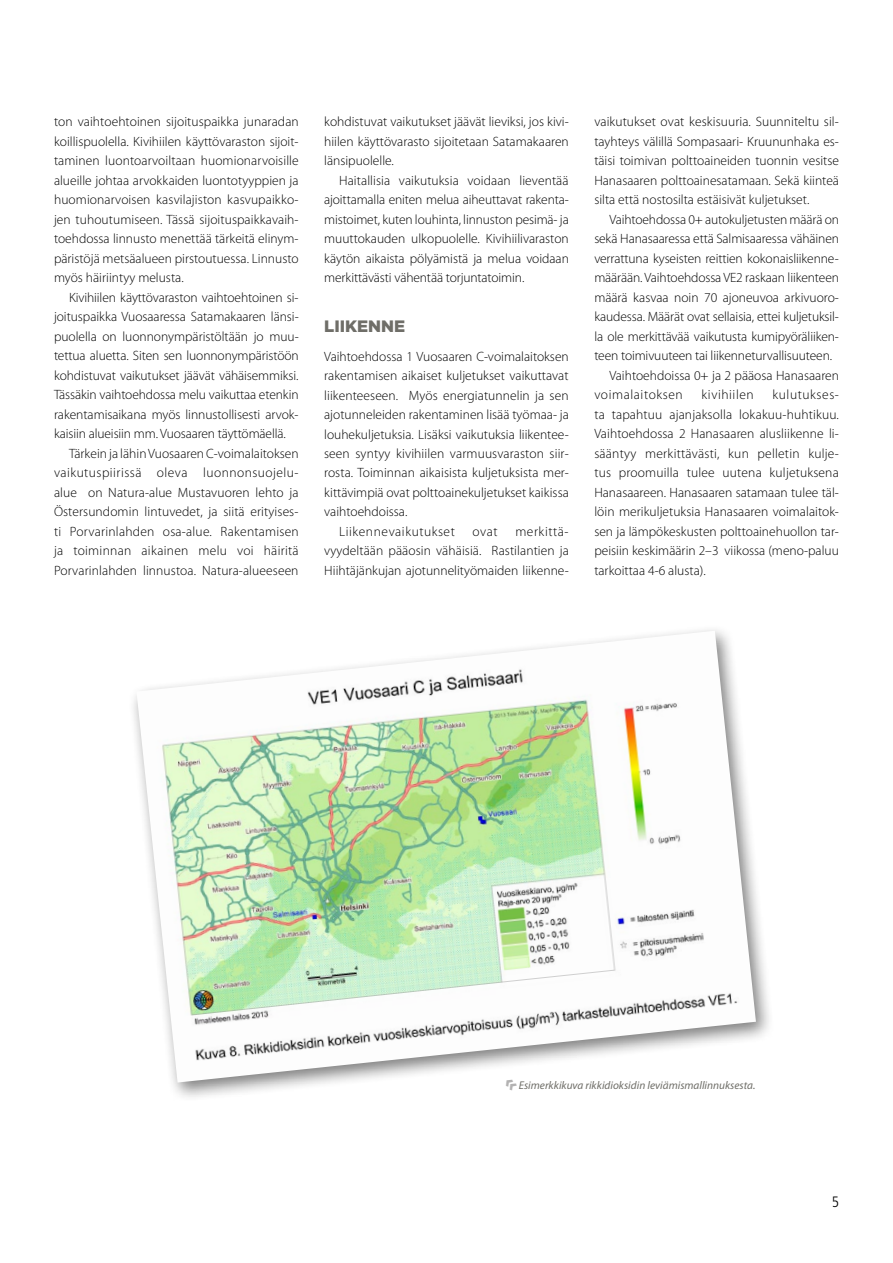
<style>
.page{position:relative;width:893px;height:1263px;background:#fff}
.page>*{position:absolute;margin:0;border:0;box-sizing:border-box;transform-origin:0 0}
.t1{font:900 16.5px "Gotham";color:#6f6e68}
.t2{font:300 condensed 15px "Frutiger";color:#000}
.t3{font:300 13.5px/19.5px "Myriad Pro";color:#000;text-align:justify}
.t4{font:300 13.5px "Myriad Pro";letter-spacing:.035em;color:#000}
.t5{font:300 13.5px "Myriad Pro";letter-spacing:.02em;color:#000}
.t6{font:300 13.5px "Myriad Pro";letter-spacing:.045em;color:#000}
.t7{font:300 13.5px "Myriad Pro";letter-spacing:.04em;color:#000}
.t8{font:italic 11.25px "Myriad Pro";color:#6f6e68}
</style>
<div class="page">
<div style="left:128px;top:624px;width:647px;height:479px;background:#000;opacity:.5"></div>
<img style="left:136px;top:631px;width:620px;height:451px">
<svg style="left:504px;top:1077px;width:13px;height:14px"></svg>
<p class="t3" style="left:54px;top:112px;width:246px">ton vaihtoehtoinen sijoituspaikka junaradan koillispuolella. Kivihiilen käyttövaraston sijoit&shy;taminen luontoarvoiltaan huomionarvoisille alueille johtaa arvokkaiden luontotyyppien ja huomionarvoisen kasvilajiston kasvupaikko&shy;jen tuhoutumiseen. Tässä sijoituspaikkavaih&shy;toehdossa linnusto menettää tärkeitä elinym&shy;päristöjä metsäalueen pirstoutuessa. Linnusto myös häiriintyy melusta.</p>
<p class="t3" style="left:69px;top:288px;width:231px">Kivihiilen käyttövaraston vaihtoehtoinen si-</p>
<p class="t3" style="left:54px;top:307px;width:246px">joituspaikka Vuosaaressa Satamakaaren länsi-</p>
<p class="t3" style="left:54px;top:327px;width:246px">puolella on luonnonympäristöltään jo muu-</p>
<p class="t3" style="left:54px;top:346px;width:246px">tettua aluetta. Siten sen luonnonympäristöön</p>
<p class="t3" style="left:54px;top:366px;width:246px">kohdistuvat vaikutukset jäävät vähäisemmiksi.</p>
<p class="t3" style="left:54px;top:385px;width:246px">Tässäkin vaihtoehdossa melu vaikuttaa etenkin</p>
<p class="t3" style="left:54px;top:405px;width:246px">rakentamisaikana myös linnustollisesti arvok-</p>
<p class="t3" style="left:54px;top:424px;width:233px">kaisiin alueisiin mm. Vuosaaren täyttömäellä.</p>
<p class="t3" style="left:69px;top:443px;width:231px">Tärkein ja lähin Vuosaaren C-voimalaitoksen</p>
<p class="t4" style="left:54px;top:465px;width:246px">vaikutuspiirissä oleva luonnonsuojelu-</p>
<p class="t3" style="left:54px;top:482px;width:246px">alue on Natura-alue Mustavuoren lehto ja</p>
<p class="t3" style="left:54px;top:502px;width:246px">Östersundomin lintuvedet, ja siitä erityises-</p>
<p class="t3" style="left:54px;top:521px;width:246px">ti Porvarinlahden osa-alue. Rakentamisen</p>
<p class="t5" style="left:54px;top:543px;width:246px">ja toiminnan aikainen melu voi häiritä</p>
<p class="t3" style="left:54px;top:560px;width:246px">Porvarinlahden linnustoa. Natura-alueeseen</p>
<p class="t3" style="left:324px;top:112px;width:246px">kohdistuvat vaikutukset jäävät lieviksi, jos kivi&shy;hiilen käyttövarasto sijoitetaan Satamakaaren länsipuolelle.</p>
<p class="t3" style="left:324px;top:171px;width:246px;text-indent:15px">Haitallisia vaikutuksia voidaan lieventää ajoittamalla eniten melua aiheuttavat rakenta&shy;mistoimet, kuten louhinta, linnuston pesimä- ja muuttokauden ulkopuolelle. Kivihiilivaraston käytön aikaista pölyämistä ja melua voidaan merkittävästi vähentää torjuntatoimin.</p>
<p class="t1" style="left:324px;top:315px;width:22px">LIIKENNE</p>
<p class="t3" style="left:324px;top:346px;width:246px">Vaihtoehdossa 1 Vuosaaren C-voimalaitoksen</p>
<p class="t3" style="left:324px;top:366px;width:246px">rakentamisen aikaiset kuljetukset vaikuttavat</p>
<p class="t3" style="left:324px;top:385px;width:246px">liikenteeseen. Myös energiatunnelin ja sen</p>
<p class="t3" style="left:324px;top:405px;width:246px">ajotunneleiden rakentaminen lisää työmaa- ja</p>
<p class="t3" style="left:324px;top:424px;width:246px">louhekuljetuksia. Lisäksi vaikutuksia liikentee-</p>
<p class="t3" style="left:324px;top:444px;width:246px">seen syntyy kivihiilen varmuusvaraston siir-</p>
<p class="t3" style="left:324px;top:463px;width:246px">rosta. Toiminnan aikaisista kuljetuksista mer-</p>
<p class="t3" style="left:324px;top:483px;width:246px">kittävimpiä ovat polttoainekuljetukset kaikissa</p>
<p class="t3" style="left:324px;top:502px;width:85px">vaihtoehdoissa.</p>
<p class="t7" style="left:339px;top:523px;width:117px">Liikennevaikutukset</p>
<p class="t3" style="left:473px;top:522px;width:27px">ovat</p>
<p class="t3" style="left:324px;top:522px;width:246px;text-indent:191px">merkittä&shy;vyydeltään pääosin vähäisiä. Rastilantien ja Hiihtäjänkujan ajotunnelityömaiden liikenne-</p>
<p class="t3" style="left:594px;top:112px;width:246px">vaikutukset ovat keskisuuria. Suunniteltu sil&shy;tayhteys välillä Sompasaari- Kruununhaka es&shy;täisi toimivan polttoaineiden tuonnin vesitse Hanasaaren polttoainesatamaan. Sekä kiinteä silta että nostosilta estäisivät kuljetukset.</p>
<p class="t3" style="left:609px;top:210px;width:231px">Vaihtoehdossa 0+ autokuljetusten määrä on</p>
<p class="t3" style="left:594px;top:229px;width:246px">sekä Hanasaaressa että Salmisaaressa vähäinen</p>
<p class="t3" style="left:594px;top:248px;width:246px">verrattuna kyseisten reittien kokonaisliikenne-</p>
<p class="t3" style="left:594px;top:268px;width:246px">määrään. Vaihtoehdossa VE2 raskaan liikenteen</p>
<p class="t3" style="left:594px;top:287px;width:246px">määrä kasvaa noin 70 ajoneuvoa arkivuoro-</p>
<p class="t3" style="left:594px;top:307px;width:246px">kaudessa. Määrät ovat sellaisia, ettei kuljetuksil-</p>
<p class="t3" style="left:594px;top:326px;width:246px">la ole merkittävää vaikutusta kumipyöräliiken-</p>
<p class="t3" style="left:594px;top:346px;width:239px">teen toimivuuteen tai liikenneturvallisuuteen.</p>
<p class="t3" style="left:609px;top:365px;width:231px">Vaihtoehdoissa 0+ ja 2 pääosa Hanasaaren</p>
<p class="t6" style="left:594px;top:387px;width:90px">voimalaitoksen</p>
<p class="t6" style="left:701px;top:387px;width:54px">kivihiilen</p>
<p class="t3" style="left:594px;top:385px;width:246px;text-indent:178px">kulutukses&shy;ta tapahtuu ajanjaksolla lokakuu-huhtikuu.<br>Vaihtoehdossa 2 Hanasaaren alusliikenne li&shy;sääntyy merkittävästi, kun pelletin kulje&shy;tus proomuilla tulee uutena kuljetuksena Hanasaareen. Hanasaaren satamaan tulee täl&shy;löin merikuljetuksia Hanasaaren voimalaitok&shy;sen ja lämpökeskusten polttoainehuollon tar&shy;peisiin keskimäärin 2–3 viikossa (meno-paluu tarkoittaa 4-6 alusta).</p>
<p class="t8" style="left:519px;top:1079px;width:238px">Esimerkkikuva rikkidioksidin leviämismallinnuksesta.</p>
<p class="t2" style="left:832px;top:1193px;width:9px">5</p>
</div>
